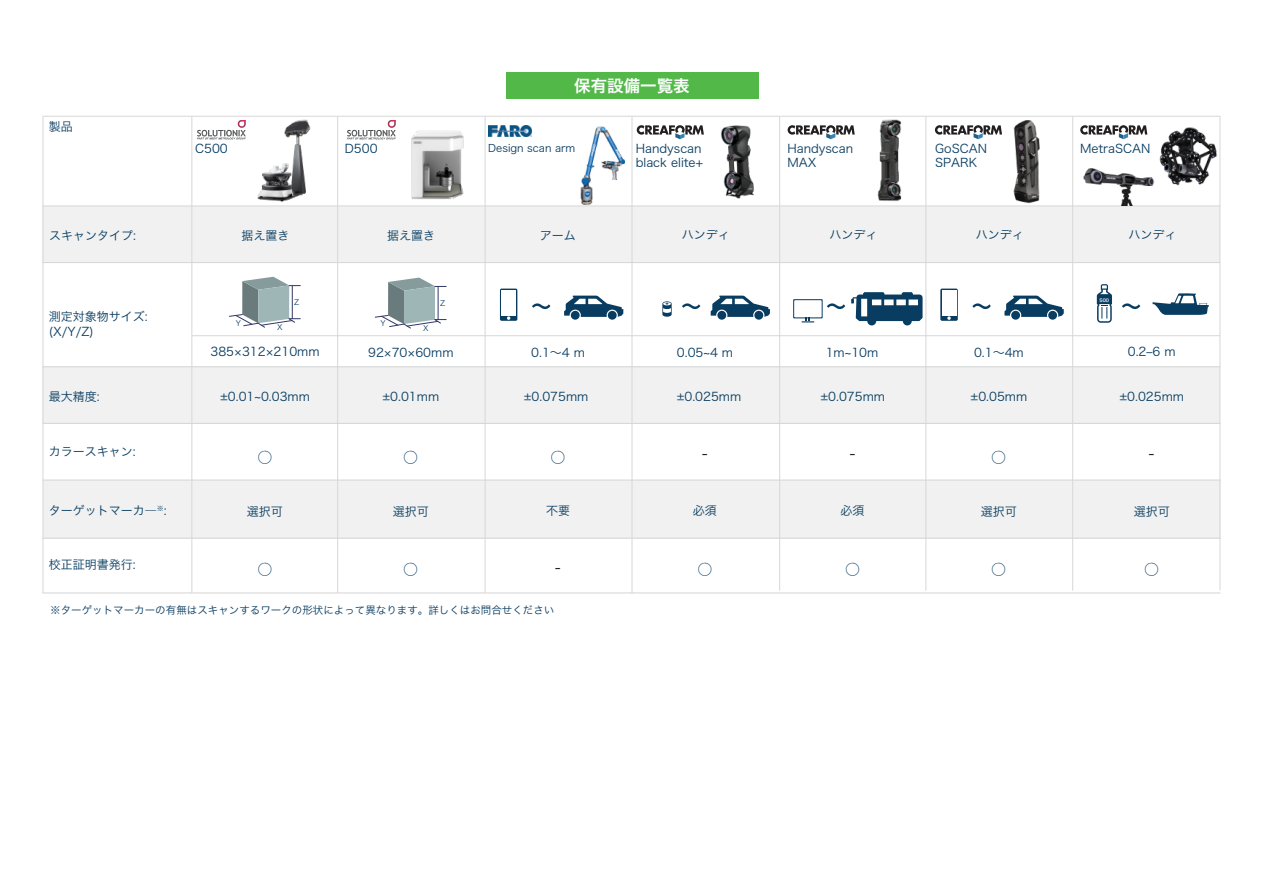
<style>
.page{position:relative;width:1263px;height:893px;background:#fff}
.page>*{position:absolute;margin:0;border:0;box-sizing:border-box;transform-origin:0 0}
.t1{font:16.5px "Hira Kaku Pro N W6";color:#fff}
.t2{font:15px "Hira Kaku Pro N W3";color:#083c61}
.t3{font:15px "Hira Kaku Pro N W3";color:#231f20}
.t4{font:12px/14.4px "Hira Kaku Pro N W3";color:#083c61}
.t5{font:10.5px "Hira Kaku Pro N W3";color:#083c61}
.t6{font:7.5px "Hira Kaku Pro N W3";color:#083c61}
.t7{font:4.5px "Hira Kaku Pro N W6";color:#fff}
</style>
<div class="page">
<div style="left:43px;top:480px;width:1178px;height:58px;background:#f0f1f0"></div>
<img style="left:580px;top:126px;width:57px;height:79px">
<div style="left:506px;top:73px;width:252px;height:26px;background:#52b949"></div>
<div style="left:43px;top:367px;width:1177px;height:56px;background:#f0f1f0"></div>
<div style="left:43px;top:206px;width:1177px;height:56px;background:#f0f1f0"></div>
<hr style="left:485px;top:206px;width:147px;height:1px;background:#d7d7d8">
<hr style="left:632px;top:206px;width:148px;height:1px;background:#d7d7d8">
<hr style="left:780px;top:206px;width:146px;height:1px;background:#d7d7d8">
<hr style="left:926px;top:206px;width:147px;height:1px;background:#d7d7d8">
<hr style="left:1073px;top:206px;width:147px;height:1px;background:#d7d7d8">
<hr style="left:1219px;top:117px;width:1px;height:473px;background:#d7d7d8">
<hr style="left:43px;top:116px;width:1177px;height:1px;background:#d7d7d8">
<hr style="left:43px;top:117px;width:1px;height:476px;background:#d7d7d8">
<hr style="left:191px;top:117px;width:1px;height:476px;background:#d7d7d8">
<hr style="left:43px;top:206px;width:149px;height:1px;background:#d7d7d8">
<hr style="left:192px;top:206px;width:146px;height:1px;background:#d7d7d8">
<hr style="left:338px;top:206px;width:147px;height:1px;background:#d7d7d8">
<hr style="left:192px;top:335px;width:1028px;height:1px;background:#d7d7d8">
<hr style="left:43px;top:262px;width:1177px;height:1px;background:#d7d7d8">
<svg style="left:229px;top:277px;width:71px;height:51px"></svg>
<svg style="left:375px;top:278px;width:71px;height:51px"></svg>
<hr style="left:485px;top:117px;width:1px;height:476px;background:#d7d7d8">
<hr style="left:631px;top:117px;width:1px;height:476px;background:#d7d7d8">
<hr style="left:779px;top:117px;width:1px;height:474px;background:#d7d7d8">
<hr style="left:925px;top:117px;width:1px;height:474px;background:#d7d7d8">
<hr style="left:1072px;top:117px;width:1px;height:474px;background:#d7d7d8">
<hr style="left:337px;top:117px;width:1px;height:476px;background:#d7d7d8">
<img style="left:197px;top:121px;width:49px;height:19px">
<img style="left:347px;top:121px;width:44px;height:19px">
<img style="left:254px;top:115px;width:59px;height:87px">
<img style="left:391px;top:121px;width:91px;height:86px">
<img style="left:489px;top:125px;width:43px;height:12px">
<img style="left:721px;top:125px;width:33px;height:74px">
<img style="left:874px;top:115px;width:30px;height:92px">
<img style="left:1013px;top:120px;width:27px;height:84px">
<img style="left:1147px;top:125px;width:74px;height:66px">
<img style="left:1080px;top:161px;width:80px;height:45px">
<svg style="left:637px;top:125px;width:67px;height:14px"></svg>
<svg style="left:788px;top:125px;width:67px;height:14px"></svg>
<svg style="left:935px;top:125px;width:67px;height:14px"></svg>
<svg style="left:1080px;top:125px;width:67px;height:14px"></svg>
<hr style="left:43px;top:366px;width:1177px;height:1px;background:#d7d7d8">
<hr style="left:43px;top:423px;width:1177px;height:1px;background:#d7d7d8">
<hr style="left:43px;top:479px;width:1177px;height:2px;background:#d7d7d8">
<hr style="left:43px;top:538px;width:1177px;height:1px;background:#d7d7d8">
<hr style="left:43px;top:592px;width:1177px;height:1px;background:#d7d7d8">
<svg style="left:500px;top:289px;width:17px;height:32px"></svg>
<div style="left:501px;top:290px;width:15px;height:25px;background:#fff"></div>
<svg style="left:507px;top:316px;width:3px;height:4px"></svg>
<svg style="left:532px;top:303px;width:18px;height:6px"></svg>
<svg style="left:682px;top:303px;width:18px;height:6px"></svg>
<svg style="left:564px;top:296px;width:59px;height:21px"></svg>
<div style="left:571px;top:311px;width:9px;height:9px;background:#083c61;border-radius:50%"></div>
<div style="left:608px;top:311px;width:9px;height:9px;background:#083c61;border-radius:50%"></div>
<svg style="left:711px;top:296px;width:59px;height:21px"></svg>
<div style="left:717px;top:311px;width:9px;height:9px;background:#083c61;border-radius:50%"></div>
<div style="left:754px;top:311px;width:9px;height:9px;background:#083c61;border-radius:50%"></div>
<svg style="left:940px;top:289px;width:18px;height:32px"></svg>
<div style="left:942px;top:290px;width:14px;height:25px;background:#fff"></div>
<svg style="left:947px;top:316px;width:4px;height:4px"></svg>
<svg style="left:972px;top:303px;width:19px;height:6px"></svg>
<svg style="left:1122px;top:303px;width:18px;height:6px"></svg>
<svg style="left:1004px;top:296px;width:60px;height:21px"></svg>
<div style="left:1011px;top:311px;width:9px;height:9px;background:#083c61;border-radius:50%"></div>
<div style="left:1048px;top:311px;width:9px;height:9px;background:#083c61;border-radius:50%"></div>
<svg style="left:662px;top:301px;width:10px;height:16px"></svg>
<svg style="left:793px;top:299px;width:52px;height:23px"></svg>
<svg style="left:851px;top:292px;width:71px;height:33px"></svg>
<svg style="left:1097px;top:284px;width:15px;height:39px"></svg>
<svg style="left:1152px;top:293px;width:57px;height:22px"></svg>
<p class="t4" style="left:49px;top:118px;width:25px">製品</p>
<p class="t4" style="left:49px;top:227px;width:88px">スキャンタイプ:</p>
<p class="t4" style="left:49px;top:309px;width:100px">測定対象物サイズ: (X/Y/Z)</p>
<p class="t4" style="left:49px;top:389px;width:52px">最大精度:</p>
<p class="t4" style="left:49px;top:444px;width:88px">カラースキャン:</p>
<p class="t4" style="left:49px;top:502px;width:119px">ターゲットマーカ―<sup>※</sup>:</p>
<h1 class="t1" style="left:574px;top:71px;width:117px">保有設備一覧表</h1>
<p class="t4" style="left:195px;top:140px;width:34px">C500</p>
<p class="t4" style="left:345px;top:140px;width:34px">D500</p>
<p class="t5" style="left:488px;top:139px;width:89px">Design scan arm</p>
<p class="t4" style="left:636px;top:140px;width:69px">Handyscan black elite+</p>
<p class="t4" style="left:787px;top:140px;width:67px">Handyscan<br>MAX</p>
<p class="t4" style="left:935px;top:140px;width:53px">GoSCAN<br>SPARK</p>
<p class="t4" style="left:1080px;top:140px;width:72px">MetraSCAN</p>
<p class="t4" style="left:241px;top:227px;width:49px">据え置き</p>
<p class="t4" style="left:387px;top:227px;width:49px">据え置き</p>
<p class="t4" style="left:540px;top:227px;width:37px">アーム</p>
<p class="t4" style="left:682px;top:227px;width:49px">ハンディ</p>
<p class="t4" style="left:829px;top:227px;width:49px">ハンディ</p>
<p class="t4" style="left:976px;top:227px;width:49px">ハンディ</p>
<p class="t4" style="left:1128px;top:227px;width:49px">ハンディ</p>
<p class="t6" style="left:294px;top:296px;width:7px">Z</p>
<p class="t6" style="left:440px;top:296px;width:7px">Z</p>
<p class="t7" style="left:1099px;top:296px;width:11px">500</p>
<p class="t6" style="left:236px;top:317px;width:7px">Y</p>
<p class="t6" style="left:277px;top:321px;width:7px">X</p>
<p class="t6" style="left:381px;top:317px;width:7px">Y</p>
<p class="t6" style="left:423px;top:321px;width:7px">X</p>
<p class="t4" style="left:210px;top:344px;width:111px">385×312×210mm</p>
<p class="t4" style="left:368px;top:344px;width:87px">92×70×60mm</p>
<p class="t4" style="left:531px;top:344px;width:55px">0.1～4 m</p>
<p class="t4" style="left:677px;top:344px;width:58px">0.05~4 m</p>
<p class="t4" style="left:974px;top:344px;width:51px">0.1～4m</p>
<p class="t4" style="left:1128px;top:344px;width:49px">0.2‒6 m</p>
<p class="t4" style="left:826px;top:344px;width:54px">1m~10m</p>
<p class="t4" style="left:220px;top:389px;width:91px">±0.01~0.03mm</p>
<p class="t4" style="left:382px;top:389px;width:58px">±0.01mm</p>
<p class="t4" style="left:524px;top:389px;width:66px">±0.075mm</p>
<p class="t4" style="left:677px;top:389px;width:66px">±0.025mm</p>
<p class="t4" style="left:820px;top:389px;width:66px">±0.075mm</p>
<p class="t4" style="left:970px;top:389px;width:58px">±0.05mm</p>
<p class="t4" style="left:1119px;top:389px;width:66px">±0.025mm</p>
<p class="t2" style="left:257px;top:444px;width:16px">○</p>
<p class="t2" style="left:403px;top:444px;width:16px">○</p>
<p class="t2" style="left:550px;top:444px;width:16px">○</p>
<p class="t2" style="left:991px;top:444px;width:16px">○</p>
<p class="t3" style="left:702px;top:440px;width:7px">-</p>
<p class="t3" style="left:850px;top:440px;width:7px">-</p>
<p class="t3" style="left:1149px;top:440px;width:7px">-</p>
<p class="t4" style="left:247px;top:503px;width:37px">選択可</p>
<p class="t4" style="left:393px;top:503px;width:37px">選択可</p>
<p class="t4" style="left:546px;top:502px;width:25px">不要</p>
<p class="t4" style="left:693px;top:502px;width:25px">必須</p>
<p class="t4" style="left:840px;top:502px;width:25px">必須</p>
<p class="t4" style="left:981px;top:503px;width:37px">選択可</p>
<p class="t4" style="left:1134px;top:503px;width:37px">選択可</p>
<p class="t4" style="left:49px;top:557px;width:88px">校正証明書発行:</p>
<p class="t5" style="left:50px;top:601px;width:506px">※ターゲットマーカーの有無はスキャンするワークの形状によって異なります。詳しくはお問合せください</p>
<p class="t2" style="left:257px;top:556px;width:16px">○</p>
<p class="t2" style="left:403px;top:556px;width:16px">○</p>
<p class="t2" style="left:697px;top:556px;width:16px">○</p>
<p class="t2" style="left:845px;top:556px;width:16px">○</p>
<p class="t2" style="left:991px;top:556px;width:16px">○</p>
<p class="t2" style="left:1144px;top:556px;width:16px">○</p>
<p class="t3" style="left:555px;top:553px;width:7px">-</p>
</div>
